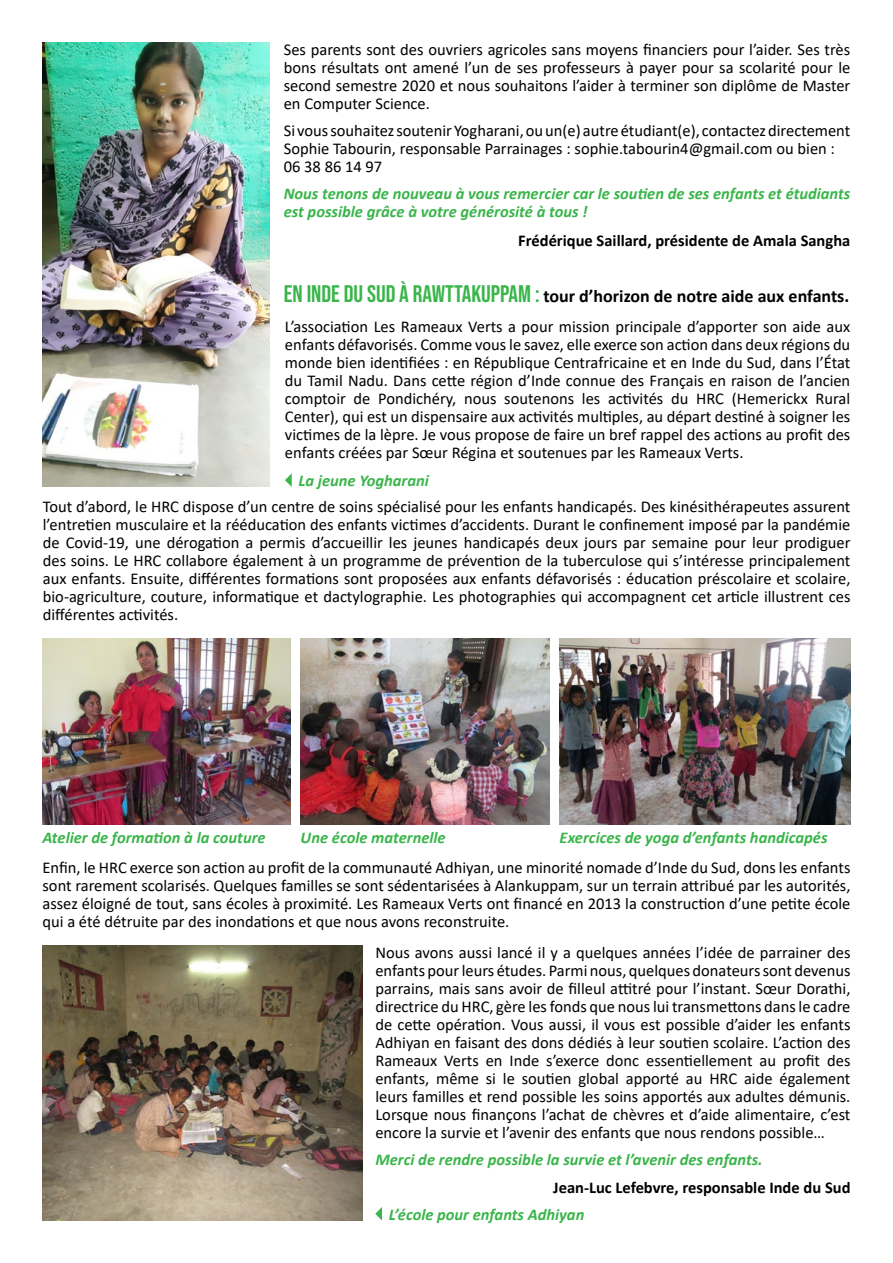
<style>
.page{position:relative;width:893px;height:1263px;background:#fff}
.page>*{position:absolute;margin:0;border:0;box-sizing:border-box;transform-origin:0 0}
.t1{font:700 18px "Calibri";color:#000}
.t2{font:16.5px/18px "Calibri";color:#000;text-align:justify}
.t3{font:italic 700 16.5px/18px "Calibri";color:#39b54a}
.t4{font:700 16.5px "Calibri";color:#000}
.s1{font-family:"Bebas Neue";font-weight:400;font-size:24px;color:#39b54a}
</style>
<div class="page">
<img style="left:301px;top:638px;width:248px;height:186px">
<img style="left:560px;top:638px;width:290px;height:186px">
<img style="left:43px;top:638px;width:248px;height:186px">
<img style="left:43px;top:945px;width:320px;height:275px">
<img style="left:43px;top:43px;width:226px;height:443px">
<svg style="left:285px;top:473px;width:7px;height:14px"></svg>
<svg style="left:375px;top:1207px;width:7px;height:13px"></svg>
<p class="t2" style="left:284px;top:40px;width:568px">Ses parents sont des ouvriers agricoles sans moyens financiers pour l’aider. Ses très bons résultats ont amené l’un de ses professeurs à payer pour sa scolarité pour le second semestre 2020 et nous souhaitons l’aider à terminer son diplôme de Master en Computer Science.</p>
<p class="t2" style="left:284px;top:121px;width:568px;text-align:left">Si vous souhaitez soutenir Yogharani, ou un(e) autre étudiant(e), contactez directement<br>Sophie Tabourin, responsable Parrainages : sophie.tabourin4@gmail.com ou bien :<br>06 38 86 14 97</p>
<p class="t3" style="left:284px;top:184px;width:568px">Nous tenons de nouveau à vous remercier car le soutien de ses enfants et étudiants est possible grâce à votre générosité à tous !</p>
<p class="t4" style="left:518px;top:229px;width:334px">Frédérique Saillard, présidente de Amala Sangha</p>
<p class="t1" style="left:284px;top:283px;width:567px"><span class="s1">EN INDE DU SUD À RAWTTAKUPPAM :</span> tour d’horizon de notre aide aux enfants.</p>
<p class="t2" style="left:285px;top:317px;width:567px">L’association Les Rameaux Verts a pour mission principale d’apporter son aide aux enfants défavorisés. Comme vous le savez, elle exerce son action dans deux régions du monde bien identifiées : en République Centrafricaine et en Inde du Sud, dans l’État du Tamil Nadu. Dans cette région d’Inde connue des Français en raison de l’ancien comptoir de Pondichéry, nous soutenons les activités du HRC (Hemerickx Rural Center), qui est un dispensaire aux activités multiples, au départ destiné à soigner les victimes de la lèpre. Je vous propose de faire un bref rappel des actions au profit des enfants créées par Sœur Régina et soutenues par les Rameaux Verts.</p>
<p class="t3" style="left:298px;top:471px;width:132px">La jeune Yogharani</p>
<p class="t2" style="left:43px;top:497px;width:809px">Tout d’abord, le HRC dispose d’un centre de soins spécialisé pour les enfants handicapés. Des kinésithérapeutes assurent l’entretien musculaire et la rééducation des enfants victimes d’accidents. Durant le confinement imposé par la pandémie de Covid-19, une dérogation a permis d’accueillir les jeunes handicapés deux jours par semaine pour leur prodiguer des soins. Le HRC collabore également à un programme de prévention de la tuberculose qui s’intéresse principalement aux enfants. Ensuite, différentes formations sont proposées aux enfants défavorisés : éducation préscolaire et scolaire, bio-agriculture, couture, informatique et dactylographie. Les photographies qui accompagnent cet article illustrent ces différentes activités.</p>
<p class="t3" style="left:43px;top:828px;width:225px">Atelier de formation à la couture</p>
<p class="t3" style="left:301px;top:828px;width:147px">Une école maternelle</p>
<p class="t3" style="left:560px;top:828px;width:269px">Exercices de yoga d’enfants handicapés</p>
<p class="t2" style="left:43px;top:858px;width:809px">Enfin, le HRC exerce son action au profit de la communauté Adhiyan, une minorité nomade d’Inde du Sud, dons les enfants sont rarement scolarisés. Quelques familles se sont sédentarisées à Alankuppam, sur un terrain attribué par les autorités, assez éloigné de tout, sans écoles à proximité. Les Rameaux Verts ont financé en 2013 la construction d’une petite école qui a été détruite par des inondations et que nous avons reconstruite.</p>
<p class="t2" style="left:375px;top:943px;width:477px">Nous avons aussi lancé il y a quelques années l’idée de parrainer des enfants pour leurs études. Parmi nous, quelques donateurs sont devenus parrains, mais sans avoir de filleul attitré pour l’instant. Sœur Dorathi, directrice du HRC, gère les fonds que nous lui transmettons dans le cadre de cette opération. Vous aussi, il vous est possible d’aider les enfants Adhiyan en faisant des dons dédiés à leur soutien scolaire. L’action des Rameaux Verts en Inde s’exerce donc essentiellement au profit des enfants, même si le soutien global apporté au HRC aide également leurs familles et rend possible les soins apportés aux adultes démunis.<br>Lorsque nous finançons l’achat de chèvres et d’aide alimentaire, c’est encore la survie et l’avenir des enfants que nous rendons possible…</p>
<p class="t3" style="left:375px;top:1149px;width:389px">Merci de rendre possible la survie et l’avenir des enfants.</p>
<p class="t4" style="left:553px;top:1176px;width:299px">Jean-Luc Lefebvre, responsable Inde du Sud</p>
<p class="t3" style="left:389px;top:1205px;width:197px">L’école pour enfants Adhiyan</p>
</div>
